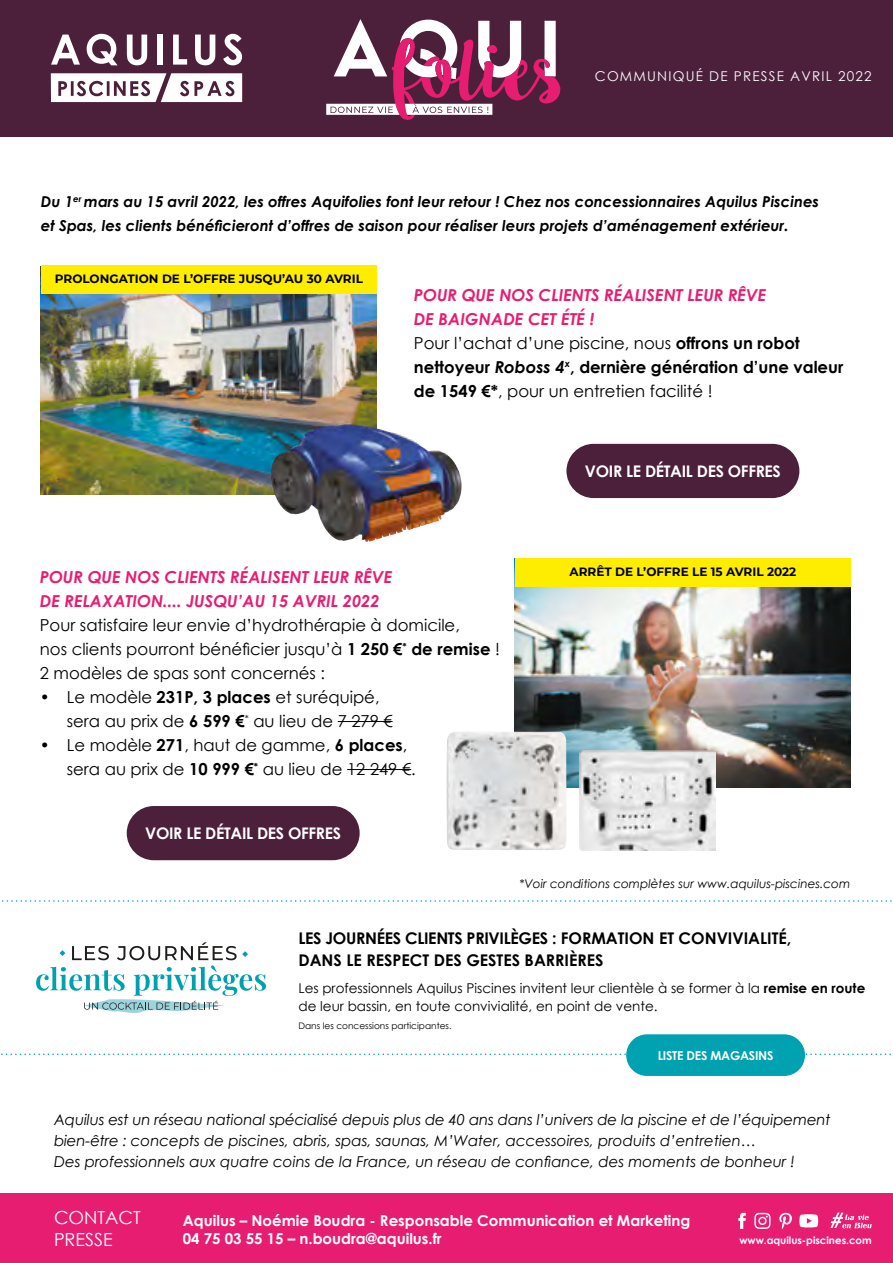
<style>
.page{position:relative;width:893px;height:1263px;background:#fff}
.page>*{position:absolute;margin:0;border:0;box-sizing:border-box;transform-origin:0 0}
.t1{font:18px/21.6px "Century Gothic";color:#fff}
.t2{font:16.5px/24px "Century Gothic";color:#000}
.t3{font:700 16.5px/24px "Century Gothic";color:#000}
.t4{font:italic 700 16.5px/24px "Century Gothic";color:#e71d72}
.t5{font:700 16.05px/21.5px "Century Gothic";color:#000}
.t6{font:700 16.05px "Century Gothic";letter-spacing:-.02em;color:#fff}
.t7{font:italic 15px/21px "Century Gothic";color:#000}
.t8{font:italic 700 15px/24px "Century Gothic";color:#000}
.t9{font:700 15px "Century Gothic";color:#fff}
.t10{font:13.5px/18px "Century Gothic";color:#000}
.t11{font:13.5px "Century Gothic";letter-spacing:.09em;color:#fff}
.t12{font:700 12.3px "Century Gothic";letter-spacing:-.02em;color:#fff}
.t13{font:700 12px "Montserrat";color:#000}
.t14{font:italic 12px "Century Gothic";color:#000}
.t15{font:700 10.2px "Century Gothic";color:#fff}
.t16{font:9px "Century Gothic";color:#000}
.s1{font-weight:400}
.s2{font-style:italic}
.s3{font-weight:700}
</style>
<div class="page">
<img style="left:41px;top:294px;width:336px;height:201px">
<div style="left:0;top:1183px;width:893px;height:80px;background:#e71d72"></div>
<div style="left:0;top:0;width:893px;height:136px;background:#4c1f3a"></div>
<hr style="left:338px;top:721px;width:55px;height:1px;background:#000">
<hr style="left:347px;top:769px;width:64px;height:1px;background:#000">
<svg style="left:1px;top:1053px;width:890px;height:2px"></svg>
<svg style="left:2px;top:900px;width:890px;height:2px"></svg>
<div style="left:0;top:1088px;width:893px;height:104px;background:#fff"></div>
<svg style="left:51px;top:35px;width:29px;height:30px"></svg>
<svg style="left:87px;top:34px;width:31px;height:31px"></svg>
<svg style="left:127px;top:35px;width:20px;height:30px"></svg>
<div style="left:157px;top:35px;width:6px;height:30px;background:#fff"></div>
<svg style="left:173px;top:35px;width:14px;height:30px"></svg>
<svg style="left:195px;top:35px;width:20px;height:30px"></svg>
<svg style="left:223px;top:34px;width:19px;height:31px"></svg>
<svg style="left:51px;top:73px;width:191px;height:29px;background:#dbd2d7"></svg>
<svg style="left:326px;top:19px;width:234px;height:101px"></svg>
<svg style="left:36px;top:942px;width:230px;height:71px"></svg>
<svg style="left:738px;top:1213px;width:8px;height:16px"></svg>
<svg style="left:754px;top:1213px;width:16px;height:16px"></svg>
<svg style="left:779px;top:1213px;width:13px;height:16px"></svg>
<svg style="left:799px;top:1214px;width:19px;height:13px"></svg>
<svg style="left:830px;top:1212px;width:42px;height:16px"></svg>
<img style="left:271px;top:424px;width:134px;height:118px">
<img style="left:514px;top:559px;width:336px;height:228px">
<div style="left:127px;top:806px;width:233px;height:54px;background:#4c1f3a;border-radius:27px"></div>
<div style="left:566px;top:444px;width:233px;height:54px;background:#4c1f3a;border-radius:27px"></div>
<div style="left:626px;top:1034px;width:179px;height:42px;background:#00a1b0;border-radius:21px"></div>
<img style="left:446px;top:731px;width:120px;height:119px">
<img style="left:579px;top:751px;width:137px;height:99px">
<div style="left:41px;top:266px;width:336px;height:28px;background:#ffed00"></div>
<div style="left:515px;top:559px;width:336px;height:28px;background:#ffed00"></div>
<p class="t11" style="left:595px;top:66px;width:278px">COMMUNIQUÉ DE PRESSE AVRIL 2022</p>
<p class="t8" style="left:41px;top:189px;width:780px">Du 1<sup>er</sup> mars au 15 avril 2022, les offres Aquifolies font leur retour ! Chez nos concessionnaires Aquilus Piscines et Spas, les clients bénéficieront d’offres de saison pour réaliser leurs projets d’aménagement extérieur.</p>
<p class="t13" style="left:55px;top:270px;width:309px">PROLONGATION DE L’OFFRE JUSQU’AU 30 AVRIL</p>
<p class="t4" style="left:414px;top:282px;width:354px">POUR QUE NOS CLIENTS RÉALISENT LEUR RÊVE<br>DE BAIGNADE CET ÉTÉ !</p>
<p class="t3" style="left:414px;top:330px;width:431px"><span class="s1">Pour l’achat d’une piscine, nous</span> offrons un robot nettoyeur <span class="s2">Roboss 4</span><sup>x</sup>, dernière génération d’une valeur de 1549 €*<span class="s1">, pour un entretien facilité !</span></p>
<p class="t6" style="left:585px;top:459px;width:198px">VOIR LE DÉTAIL DES OFFRES</p>
<p class="t4" style="left:40px;top:564px;width:354px">POUR QUE NOS CLIENTS RÉALISENT LEUR RÊVE<br>DE RELAXATION.... JUSQU’AU 15 AVRIL 2022</p>
<p class="t2" style="left:40px;top:613px;width:462px">Pour satisfaire leur envie d’hydrothérapie à domicile,<br>nos clients pourront bénéficier jusqu’à <span class="s3">1 250 €</span><sup>*</sup> <span class="s3">de remise</span> !<br>2 modèles de spas sont concernés :</p>
<p class="t2" style="left:67px;top:685px;width:327px;text-indent:-27px">• Le modèle <span class="s3">231P, 3 places</span> et suréquipé, sera au prix de <span class="s3">6 599 €</span><sup>*</sup> au lieu de 7 279 €</p>
<p class="t2" style="left:67px;top:733px;width:350px;text-indent:-27px">• Le modèle <span class="s3">271</span>, haut de gamme, <span class="s3">6 places</span>, sera au prix de <span class="s3">10 999 €</span><sup>*</sup> au lieu de 12 249 €.</p>
<p class="t6" style="left:145px;top:821px;width:198px">VOIR LE DÉTAIL DES OFFRES</p>
<p class="t13" style="left:570px;top:563px;width:228px">ARRÊT DE L’OFFRE LE 15 AVRIL 2022</p>
<p class="t14" style="left:519px;top:875px;width:332px">*Voir conditions complètes sur www.aquilus-piscines.com</p>
<p class="t5" style="left:298px;top:927px;width:494px">LES JOURNÉES CLIENTS PRIVILÈGES : FORMATION ET CONVIVIALITÉ,<br>DANS LE RESPECT DES GESTES BARRIÈRES</p>
<p class="t10" style="left:298px;top:979px;width:568px">Les professionnels Aquilus Piscines invitent leur clientèle à se former à la <span class="s3">remise en route </span>de leur bassin, en toute convivialité, en point de vente.</p>
<p class="t16" style="left:298px;top:1019px;width:155px">Dans les concessions participantes.</p>
<p class="t12" style="left:658px;top:1046px;width:117px">LISTE DES MAGASINS</p>
<p class="t7" style="left:54px;top:1109px;width:778px">Aquilus est un réseau national spécialisé depuis plus de 40 ans dans l’univers de la piscine et de l’équipement bien-être : concepts de piscines, abris, spas, saunas, M’Water, accessoires, produits d’entretien…</p>
<p class="t7" style="left:54px;top:1151px;width:742px">Des professionnels aux quatre coins de la France, un réseau de confiance, des moments de bonheur !</p>
<p class="t1" style="left:54px;top:1207px;width:88px">CONTACT<br>PRESSE</p>
<p class="t9" style="left:183px;top:1209px;width:509px">Aquilus – Noémie Boudra - Responsable Communication et Marketing</p>
<p class="t9" style="left:183px;top:1227px;width:260px">04 75 03 55 15 – n.boudra@aquilus.fr</p>
<p class="t15" style="left:739px;top:1232px;width:134px">www.aquilus-piscines.com</p>
</div>
